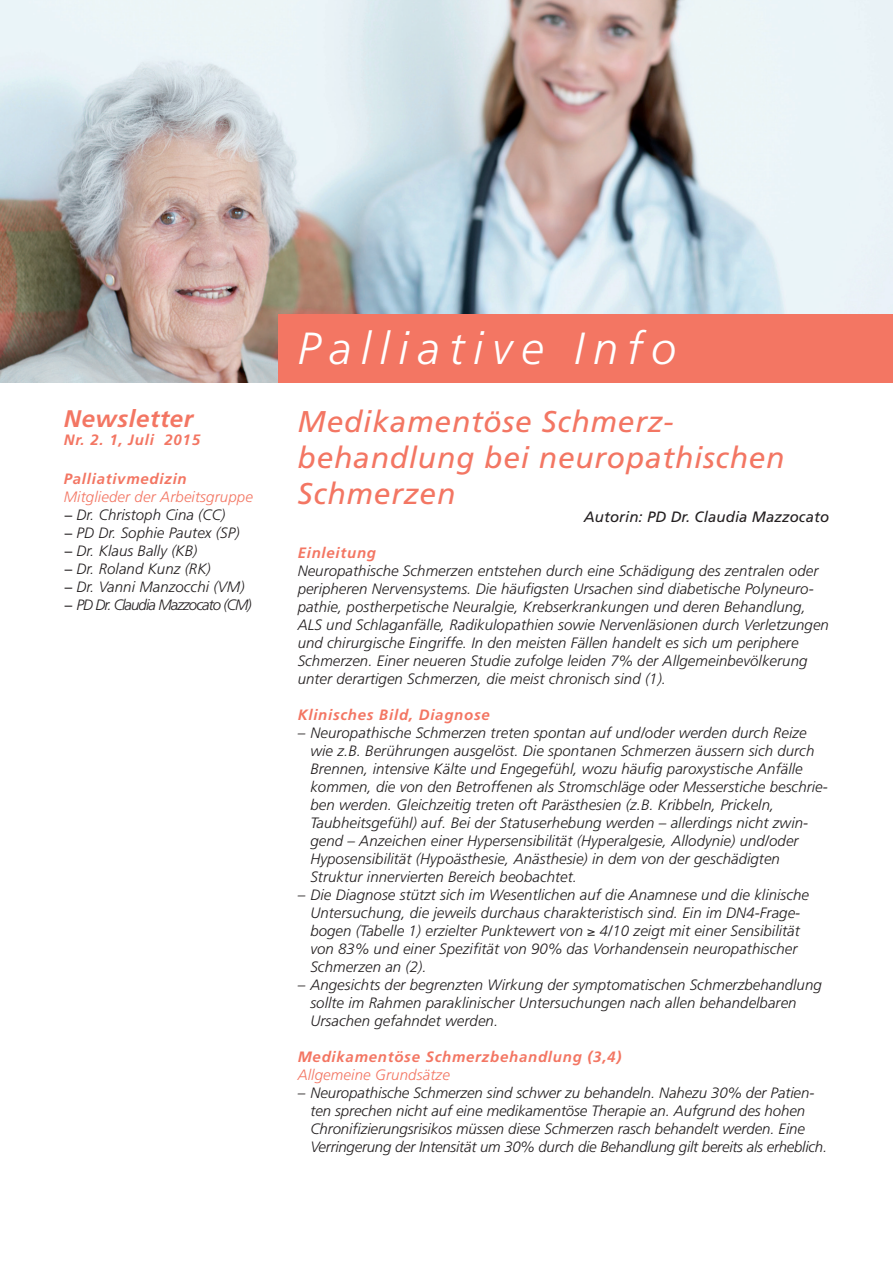
<style>
.page{position:relative;width:893px;height:1263px;background:#fff}
.page>*{position:absolute;margin:0;border:0;box-sizing:border-box;transform-origin:0 0}
.t1{font:italic 300 45px "Frutiger";letter-spacing:.2em;color:#fff}
.t2{font:italic 30px/36px "Frutiger";letter-spacing:.025em;color:#f37663}
.t3{font:italic 700 24px "Frutiger";letter-spacing:.025em;color:#f37663}
.t4{font:italic 300 15px/18px "Frutiger";letter-spacing:.005em;color:#231f20}
.t5{font:italic 700 15px "Frutiger";letter-spacing:.05em;color:#f37663}
.t6{font:italic 300 15px "Frutiger";letter-spacing:.01em;color:#f37663}
.t7{font:italic 15px "Frutiger";letter-spacing:.005em;color:#231f20}
</style>
<div class="page">
<img style="left:0;top:0;width:893px;height:383px">
<div style="left:279px;top:315px;width:614px;height:68px;background:#f37663"></div>
<h3 class="t3" style="left:64px;top:404px;width:131px">Newsletter</h3>
<p class="t5" style="left:64px;top:431px;width:138px">Nr. 2. 1, Juli 2015</p>
<p class="t5" style="left:64px;top:470px;width:124px">Palliativmedizin</p>
<p class="t6" style="left:64px;top:488px;width:191px">Mitglieder der Arbeitsgruppe</p>
<p class="t4" style="left:64px;top:506px;width:189px">− Dr. Christoph Cina (CC)<br>− PD Dr. Sophie Pautex (SP) − Dr. Klaus Bally (KB)<br>− Dr. Roland Kunz (RK)<br>− Dr. Vanni Manzocchi (VM) − PD Dr. Claudia Mazzocato (CM)</p>
<h1 class="t1" style="left:298px;top:322px;width:380px">Palliative Info</h1>
<h2 class="t2" style="left:298px;top:403px;width:488px">Medikamentöse Schmerz&shy;behandlung bei neuropathischen<br>Schmerzen</h2>
<p class="t7" style="left:584px;top:508px;width:247px">Autorin: PD Dr. Claudia Mazzocato</p>
<p class="t5" style="left:298px;top:544px;width:80px">Einleitung</p>
<p class="t4" style="left:298px;top:561px;width:533px">Neuropathische Schmerzen entstehen durch eine Schädigung des zentralen oder peripheren Nervensystems. Die häufigsten Ursachen sind diabetische Polyneuro&shy;pathie, postherpetische Neuralgie, Krebserkrankungen und deren Behandlung, ALS und Schlaganfälle, Radikulopathien sowie Nervenläsionen durch Verletzungen und chirurgische Eingriffe. In den meisten Fällen handelt es sich um periphere Schmerzen. Einer neueren Studie zufolge leiden 7% der Allgemeinbevölkerung unter derartigen Schmerzen, die meist chronisch sind (1).</p>
<p class="t5" style="left:298px;top:706px;width:194px">Klinisches Bild, Diagnose</p>
<p class="t4" style="left:310px;top:723px;width:519px;text-indent:-13px">– Neuropathische Schmerzen treten spontan auf und/oder werden durch Reize wie z.B. Berührungen ausgelöst. Die spontanen Schmerzen äussern sich durch Brennen, intensive Kälte und Engegefühl, wozu häufig paroxystische Anfälle kommen, die von den Betroffenen als Stromschläge oder Messerstiche beschrie&shy;ben werden. Gleichzeitig treten oft Parästhesien (z.B. Kribbeln, Prickeln, Taubheitsgefühl) auf. Bei der Statuserhebung werden – allerdings nicht zwin&shy;gend – Anzeichen einer Hypersensibilität (Hyperalgesie, Allodynie) und/oder Hyposensibilität (Hypoästhesie, Anästhesie) in dem von der geschädigten Struktur innervierten Bereich beobachtet.</p>
<p class="t4" style="left:310px;top:885px;width:500px;text-indent:-13px">– Die Diagnose stützt sich im Wesentlichen auf die Anamnese und die klinische Untersuchung, die jeweils durchaus charakteristisch sind. Ein im DN4-Frage&shy;bogen (Tabelle 1) erzielter Punktewert von ≥ 4/10 zeigt mit einer Sensibilität von 83% und einer Spezifität von 90% das Vorhandensein neuropathischer Schmerzen an (2).</p>
<p class="t4" style="left:310px;top:975px;width:513px;text-indent:-13px">– Angesichts der begrenzten Wirkung der symptomatischen Schmerzbehandlung sollte im Rahmen paraklinischer Untersuchungen nach allen behandelbaren<br>Ursachen gefahndet werden.</p>
<p class="t5" style="left:298px;top:1048px;width:325px">Medikamentöse Schmerzbehandlung (3,4)</p>
<p class="t6" style="left:298px;top:1066px;width:154px">Allgemeine Grundsätze</p>
<p class="t4" style="left:310px;top:1083px;width:518px;text-indent:-13px">– Neuropathische Schmerzen sind schwer zu behandeln. Nahezu 30% der Patien&shy;ten sprechen nicht auf eine medikamentöse Therapie an. Aufgrund des hohen Chronifizierungsrisikos müssen diese Schmerzen rasch behandelt werden. Eine Verringerung der Intensität um 30% durch die Behandlung gilt bereits als erheblich.</p>
</div>
